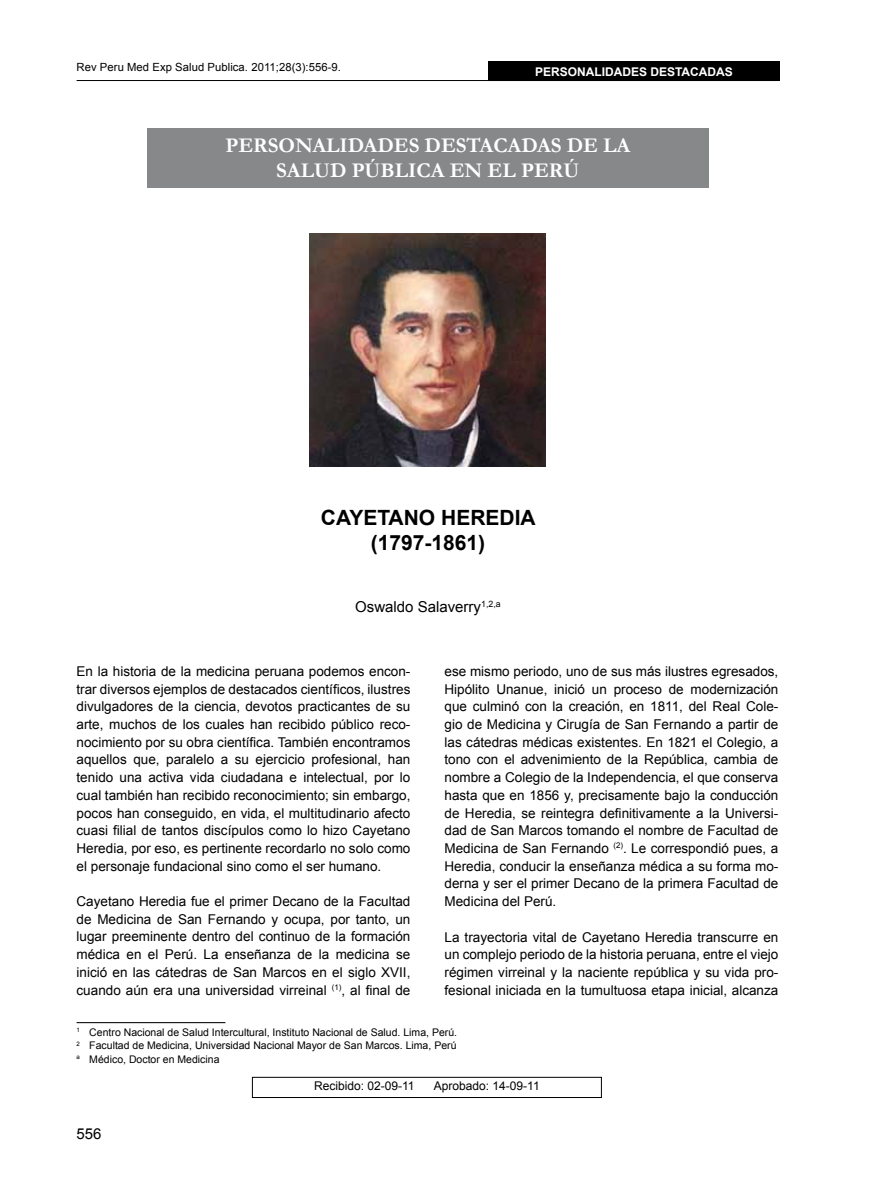
<style>
.page{position:relative;width:872px;height:1183px;background:#fff}
.page>*{position:absolute;margin:0;border:0;box-sizing:border-box;transform-origin:0 0}
.t1{font:700 21px/25.5px "Garamond";color:#fff;text-align:center}
.t2{font:700 21px/25.2px "Arial";color:#000;text-align:center}
.t3{font:15px "Arial";color:#000}
.t4{font:13.5px/17.7px "Arial";color:#000;text-align:justify}
.t5{font:12px "Arial";color:#000}
.t6{font:700 12px "Arial";color:#fff}
.t7{font:11.25px "Arial";letter-spacing:.005em;color:#000}
.t8{font:10.5px/13.5px "Arial";color:#000;text-align:justify}
</style>
<div class="page">
<hr style="left:77px;top:80px;width:701px;height:1px;background:#000">
<hr style="left:77px;top:1021px;width:148px;height:1px;background:#000">
<div style="left:252px;top:1076px;width:350px;height:21px;border:1px solid #000"></div>
<div style="left:147px;top:128px;width:561px;height:59px;background:#87888a"></div>
<div style="left:488px;top:62px;width:292px;height:19px;background:#000"></div>
<img style="left:310px;top:233px;width:235px;height:233px">
<p class="t7" style="left:77px;top:60px;width:266px">Rev Peru Med Exp Salud Publica. 2011;28(3):556-9.</p>
<p class="t6" style="left:535px;top:63px;width:43px">PERSONA</p>
<p class="t6" style="left:594px;top:63px;width:16px">LIDADE</p>
<p class="t6" style="left:639px;top:63px;width:46px">S DESTACADA</p>
<p class="t6" style="left:725px;top:63px;width:10px">S</p>
<h1 class="t1" style="left:225px;top:132px;width:406px">PERSONALIDADES DESTACADAS DE LA<br>SALUD PÚBLICA EN EL PERÚ</h1>
<h1 class="t2" style="left:321px;top:506px;width:216px">CAYETANO HEREDIA (1797-1861)</h1>
<p class="t3" style="left:355px;top:596px;width:147px">Oswaldo Salaverry<sup>1,2,a</sup></p>
<p class="t4" style="left:444px;top:662px;width:335px">ese mismo periodo, uno de sus más ilustres egresados, Hipólito Unanue, inició un proceso de modernización que culminó con la creación, en 1811, del Real Cole&shy;gio de Medicina y Cirugía de San Fernando a partir de las cátedras médicas existentes. En 1821 el Colegio, a tono con el advenimiento de la República, cambia de nombre a Colegio de la Independencia, el que conserva hasta que en 1856 y, precisamente bajo la conducción de Heredia, se reintegra definitivamente a la Universi&shy;dad de San Marcos tomando el nombre de Facultad de Medicina de San Fernando <sup>(2)</sup>. Le correspondió pues, a Heredia, conducir la enseñanza médica a su forma mo&shy;derna y ser el primer Decano de la primera Facultad de Medicina del Perú.</p>
<p class="t4" style="left:444px;top:927px;width:335px">La trayectoria vital de Cayetano Heredia transcurre en un complejo periodo de la historia peruana, entre el viejo régimen virreinal y la naciente república y su vida pro&shy;fesional iniciada en la tumultuosa etapa inicial, alcanza</p>
<p class="t8" style="left:77px;top:1025px;width:382px"><sup>1</sup> Centro Nacional de Salud Intercultural, Instituto Nacional de Salud. Lima, Perú.<br><sup>2</sup> Facultad de Medicina, Universidad Nacional Mayor de San Marcos. Lima, Perú <sup>a</sup> Médico, Doctor en Medicina</p>
<p class="t5" style="left:314px;top:1077px;width:102px">Recibido: 02-09-11</p>
<p class="t5" style="left:434px;top:1077px;width:107px">Aprobado: 14-09-11</p>
<p class="t4" style="left:77px;top:662px;width:335px">En la historia de la medicina peruana podemos encon&shy;trar diversos ejemplos de destacados científicos, ilustres divulgadores de la ciencia, devotos practicantes de su arte, muchos de los cuales han recibido público reco&shy;nocimiento por su obra científica. También encontramos aquellos que, paralelo a su ejercicio profesional, han tenido una activa vida ciudadana e intelectual, por lo cual también han recibido reconocimiento; sin embargo, pocos han conseguido, en vida, el multitudinario afecto cuasi filial de tantos discípulos como lo hizo Cayetano Heredia, por eso, es pertinente recordarlo no solo como el personaje fundacional sino como el ser humano.</p>
<p class="t4" style="left:77px;top:892px;width:335px">Cayetano Heredia fue el primer Decano de la Facultad de Medicina de San Fernando y ocupa, por tanto, un lugar preeminente dentro del continuo de la formación médica en el Perú. La enseñanza de la medicina se inició en las cátedras de San Marcos en el siglo XVII, cuando aún era una universidad virreinal <sup>(1)</sup>, al final de</p>
<p class="t3" style="left:77px;top:1123px;width:27px">556</p>
</div>
